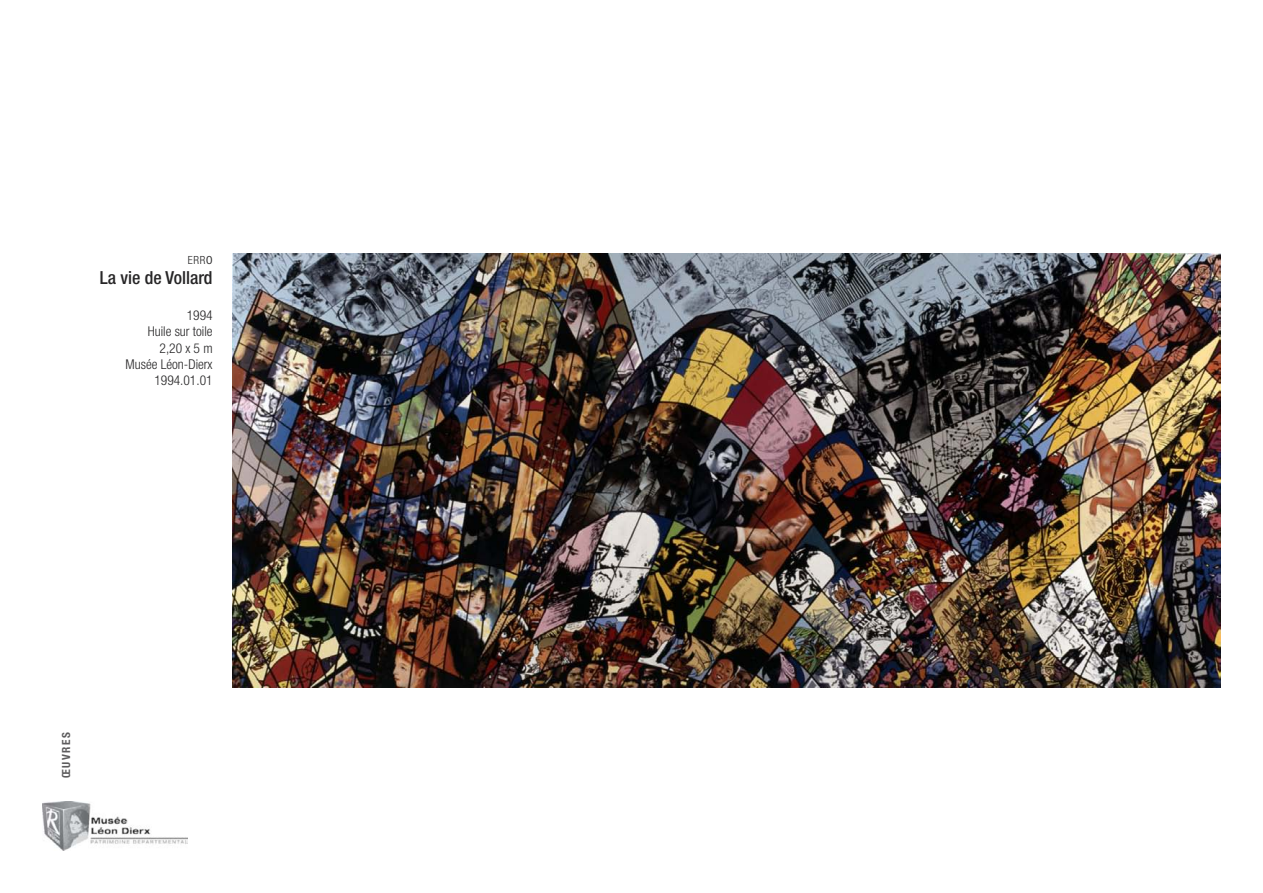
<style>
.page{position:relative;width:1263px;height:893px;background:#fff}
.page>*{position:absolute;margin:0;border:0;box-sizing:border-box;transform-origin:0 0}
.t1{font:500 condensed 18px "Helvetica Neue";color:#272627}
.t2{font:300 condensed 13.5px/16.2px "Helvetica Neue";color:#272627;text-align:right}
.t3{font:700 condensed 11.25px "Helvetica Neue";letter-spacing:.125em;color:#5d5c5d}
.t4{font:300 condensed 11.25px "Helvetica Neue";color:#272627}
.s1{font-size:15px}
</style>
<div class="page">
<img style="left:43px;top:802px;width:145px;height:48px">
<img style="left:232px;top:253px;width:988px;height:435px">
<p class="t4" style="left:188px;top:256px;width:26px">ERR<span class="s1">o</span></p>
<h1 class="t1" style="left:100px;top:271px;width:114px">La vie de Vollard</h1>
<p class="t2" style="left:125px;top:309px;width:89px">1994<br>Huile sur toile<br>2,20 x 5 m<br>Musée Léon-Dierx<br>1994.01.01</p>
<p class="t3" style="left:62px;top:778px;width:47px;rotate:-90deg">ŒUVRES</p>
</div>
